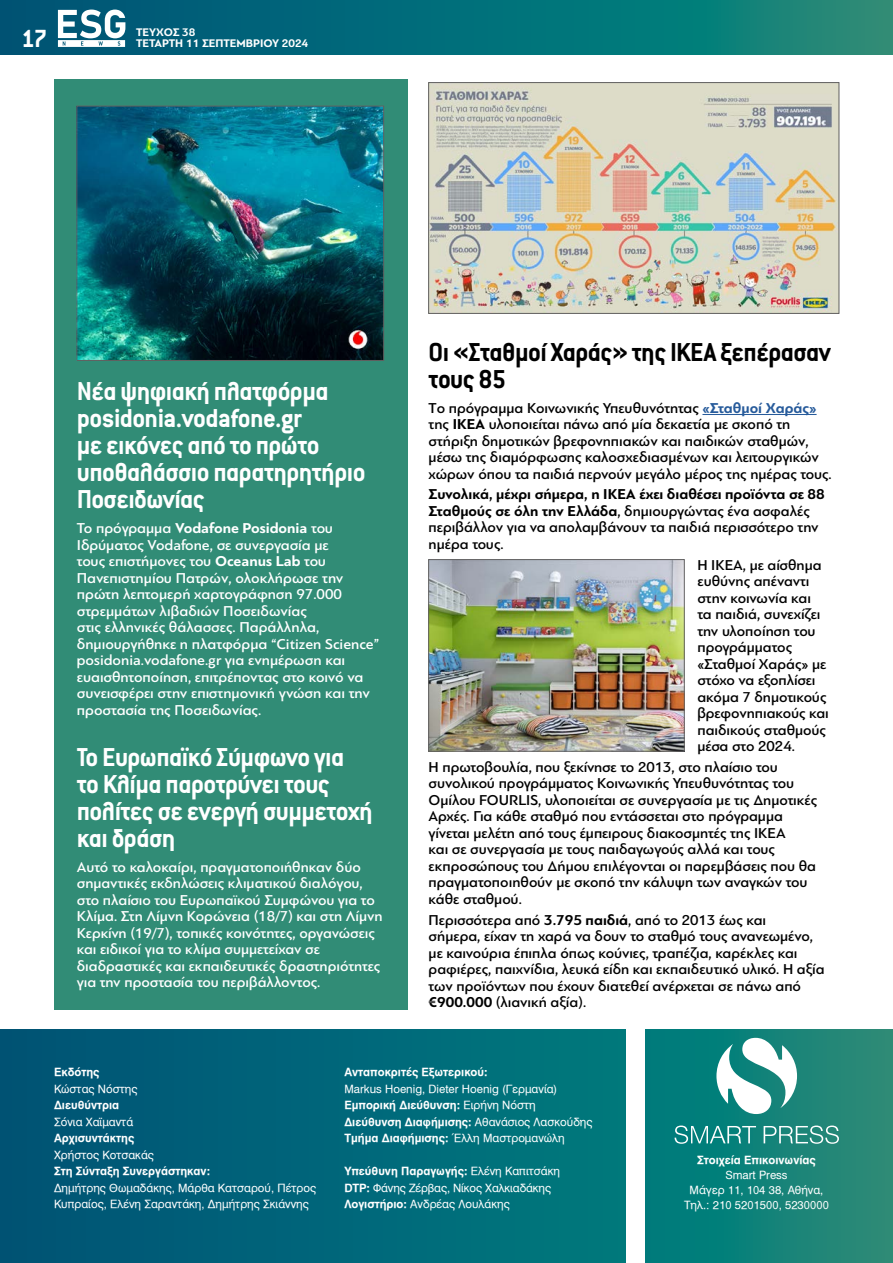
<style>
.page{position:relative;width:893px;height:1263px;background:#fff}
.page>*{position:absolute;margin:0;border:0;box-sizing:border-box;transform-origin:0 0}
.t1{font:700 28.5px/27px "Conduit ITC Hel";letter-spacing:-.02em;color:#fff}
.t2{font:700 28.5px/27px "Conduit ITC Hel";letter-spacing:-.02em;color:#000}
.t3{font:700 27.3px "Conduit ITC Hel";color:#fff}
.t4{font:500 15px/16.5px "PF Bague Sans Pro";color:#000}
.t5{font:500 15px/16.5px "PF Bague Sans Pro";color:#fff}
.t6{font:700 11.55px/10.5px "PF Bague Sans Pro";color:#fff}
.t7{font:11.25px/16.5px "UB Helvetica";color:#fff}
.t8{font:11.25px/16.5px "UB Helvetica Bold";color:#fff}
.s1{font-weight:700}
.s2{font-weight:700;color:#275b9b}
.s3{font-family:"UB Helvetica"}
.s4{font-family:"UB Helvetica Bold"}
</style>
<div class="page">
<svg style="left:0;top:0;width:893px;height:54px;background:#066f79"></svg>
<svg style="left:58px;top:10px;width:67px;height:37px"></svg>
<svg style="left:0;top:1029px;width:893px;height:234px;background:#056c78"></svg>
<svg style="left:716px;top:1038px;width:81px;height:76px"></svg>
<svg style="left:764px;top:1125px;width:75px;height:19px"></svg>
<svg style="left:675px;top:1125px;width:81px;height:19px;background:#3f9d99"></svg>
<div style="left:626px;top:1023px;width:19px;height:240px;background:#fff"></div>
<img style="left:430px;top:84px;width:407px;height:228px">
<div style="left:428px;top:82px;width:411px;height:232px;border:1px solid #616060"></div>
<hr style="left:702px;top:414px;width:115px;height:1px;background:#275b9b">
<div style="left:54px;top:80px;width:353px;height:930px;background:#318c76"></div>
<img style="left:78px;top:108px;width:304px;height:251px">
<div style="left:76px;top:106px;width:308px;height:255px;border:1px solid #616060"></div>
<img style="left:430px;top:561px;width:253px;height:189px">
<div style="left:428px;top:559px;width:257px;height:193px;border:1px solid #616060"></div>
<h2 class="t3" style="left:21px;top:25px;width:28px">17</h2>
<p class="t6" style="left:136px;top:27px;width:174px">ΤΕΥΧΟΣ 38<br>TΕΤΑΡΤΗ 11 ΣΕΠΤΕΜΒΡΙΟΥ 2024</p>
<h1 class="t1" style="left:77px;top:379px;width:290px">Νέα ψηφιακή πλατφόρμα posidonia.vodafone.gr<br>με εικόνες από το πρώτο υποθαλάσσιο παρατηρητήριο<br>Ποσειδωνίας</h1>
<p class="t5" style="left:77px;top:520px;width:304px">Το πρόγραμμα <span class="s1">Vodafone Posidonia</span> του Ιδρύματος Vodafone, σε συνεργασία με<br>τους επιστήμονες του <span class="s1">Oceanus Lab</span> του Πανεπιστημίου Πατρών, ολοκλήρωσε την πρώτη λεπτομερή χαρτογράφηση 97.000 στρεμμάτων λιβαδιών Ποσειδωνίας<br>στις ελληνικές θάλασσες. Παράλληλα, δημιουργήθηκε η πλατφόρμα “Citizen Science” posidonia.vodafone.gr για ενημέρωση και ευαισθητοποίηση, επιτρέποντας στο κοινό να συνεισφέρει στην επιστημονική γνώση και την προστασία της Ποσειδωνίας.</p>
<h1 class="t1" style="left:77px;top:744px;width:297px">Το Ευρωπαϊκό Σύμφωνο για το Κλίμα παροτρύνει τους πολίτες σε ενεργή συμμετοχή και δράση</h1>
<p class="t5" style="left:77px;top:858px;width:307px">Αυτό το καλοκαίρι, πραγματοποιήθηκαν δύο σημαντικές εκδηλώσεις κλιματικού διαλόγου, στο πλαίσιο του Ευρωπαϊκού Συμφώνου για το Κλίμα. Στη Λίμνη Κορώνεια (18/7) και στη Λίμνη Κερκίνη (19/7), τοπικές κοινότητες, οργανώσεις και ειδικοί για το κλίμα συμμετείχαν σε διαδραστικές και εκπαιδευτικές δραστηριότητες για την προστασία του περιβάλλοντος.</p>
<h1 class="t2" style="left:429px;top:339px;width:404px">Οι «Σταθμοί Χαράς» της ΙΚΕΑ ξεπέρασαν τους 85</h1>
<p class="t4" style="left:429px;top:400px;width:405px">Tο πρόγραμμα Κοινωνικής Υπευθυνότητας <span class="s2">«Σταθμοί Χαράς» </span>της <span class="s1">ΙΚΕΑ</span> υλοποιείται πάνω από μία δεκαετία με σκοπό τη στήριξη δημοτικών βρεφονηπιακών και παιδικών σταθμών, μέσω της διαμόρφωσης καλοσχεδιασμένων και λειτουργικών χώρων όπου τα παιδιά περνούν μεγάλο μέρος της ημέρας τους.</p>
<p class="t4" style="left:429px;top:486px;width:398px"><span class="s1">Συνολικά, μέχρι σήμερα, η ΙΚΕΑ έχει διαθέσει προϊόντα σε 88<br>Σταθμούς σε όλη την Ελλάδα</span>, δημιουργώντας ένα ασφαλές περιβάλλον για να απολαμβάνουν τα παιδιά περισσότερο την ημέρα τους.</p>
<p class="t4" style="left:697px;top:557px;width:133px">Η ΙΚΕΑ, με αίσθημα ευθύνης απέναντι στην κοινωνία και τα παιδιά, συνεχίζει την υλοποίηση του προγράμματος «Σταθμοί Χαράς» με στόχο να εξοπλίσει ακόμα 7 δημοτικούς βρεφονηπιακούς και παιδικούς σταθμούς μέσα στο 2024.</p>
<p class="t4" style="left:429px;top:759px;width:390px">Η πρωτοβουλία, που ξεκίνησε το 2013, στο πλαίσιο του συνολικού προγράμματος Κοινωνικής Υπευθυνότητας του Ομίλου FOURLIS, υλοποιείται σε συνεργασία με τις Δημοτικές Αρχές. Για κάθε σταθμό που εντάσσεται στο πρόγραμμα γίνεται μελέτη από τους έμπειρους διακοσμητές της ΙΚΕΑ<br>και σε συνεργασία με τους παιδαγωγούς αλλά και τους εκπροσώπους του Δήμου επιλέγονται οι παρεμβάσεις που θα πραγματοποιηθούν με σκοπό την κάλυψη των αναγκών του κάθε σταθμού.</p>
<p class="t4" style="left:429px;top:912px;width:398px">Περισσότερα από <span class="s1">3.795 παιδιά</span>, από το 2013 έως και<br>σήμερα, είχαν τη χαρά να δουν το σταθμό τους ανανεωμένο, με καινούρια έπιπλα όπως κούνιες, τραπέζια, καρέκλες και ραφιέρες, παιχνίδια, λευκά είδη και εκπαιδευτικό υλικό. Η αξία των προϊόντων που έχουν διατεθεί ανέρχεται σε πάνω από <span class="s1">€900.000</span> (λιανική αξία).</p>
<p class="t8" style="left:54px;top:1064px;width:47px">Εκδότης</p>
<p class="t7" style="left:54px;top:1080px;width:85px">Κώστας Νόστης</p>
<p class="t8" style="left:54px;top:1097px;width:67px">Διευθύντρια</p>
<p class="t7" style="left:54px;top:1113px;width:81px">Σόνια Χαϊμαντά</p>
<p class="t8" style="left:54px;top:1130px;width:82px">Αρχισυντάκτης</p>
<p class="t7" style="left:54px;top:1146px;width:101px">Χρήστος Κοτσακάς</p>
<p class="t8" style="left:54px;top:1163px;width:158px">Στη Σύνταξη Συνεργάστηκαν:</p>
<p class="t7" style="left:54px;top:1179px;width:264px">Δηµήτρης Θωµαδάκης, Μάρθα Κατσαρού, Πέτρος<br>Κυπραίος, Ελένη Σαραντάκη, Δημήτρης Σκιάννης</p>
<p class="t8" style="left:344px;top:1064px;width:145px">Ανταποκριτές Εξωτερικού:</p>
<p class="t7" style="left:344px;top:1080px;width:215px">Markus Hoenig, Dieter Hoenig (Γερµανία)</p>
<p class="t8" style="left:344px;top:1097px;width:250px">Εμπορική Διεύθυνση: <span class="s3">Ειρήνη Νόστη<br></span>Διεύθυνση Διαφήμισης: <span class="s3">Αθανάσιος Λασκούδης<br></span>Τμήμα Διαφήμισης: <span class="s3">Έλλη Μαστροµανώλη</span></p>
<p class="t8" style="left:344px;top:1163px;width:217px">Υπεύθυνη Παραγωγής: <span class="s3">Ελένη Καπιτσάκη</span></p>
<p class="t7" style="left:344px;top:1179px;width:208px"><span class="s4">DTP:</span> Φάνης Ζέρβας, Νίκος Χαλκιαδάκης<br><span class="s4">Λογιστήριο:</span> Ανδρέας Λουλάκης</p>
<p class="t8" style="left:697px;top:1152px;width:120px">Στοιχεία Επικοινωνίας</p>
<p class="t7" style="left:684px;top:1167px;width:146px;line-height:15px;text-align:center">Smart Press<br>Μάγερ 11, 104 38, Αθήνα,<br>Τηλ.: 210 5201500, 5230000</p>
</div>
